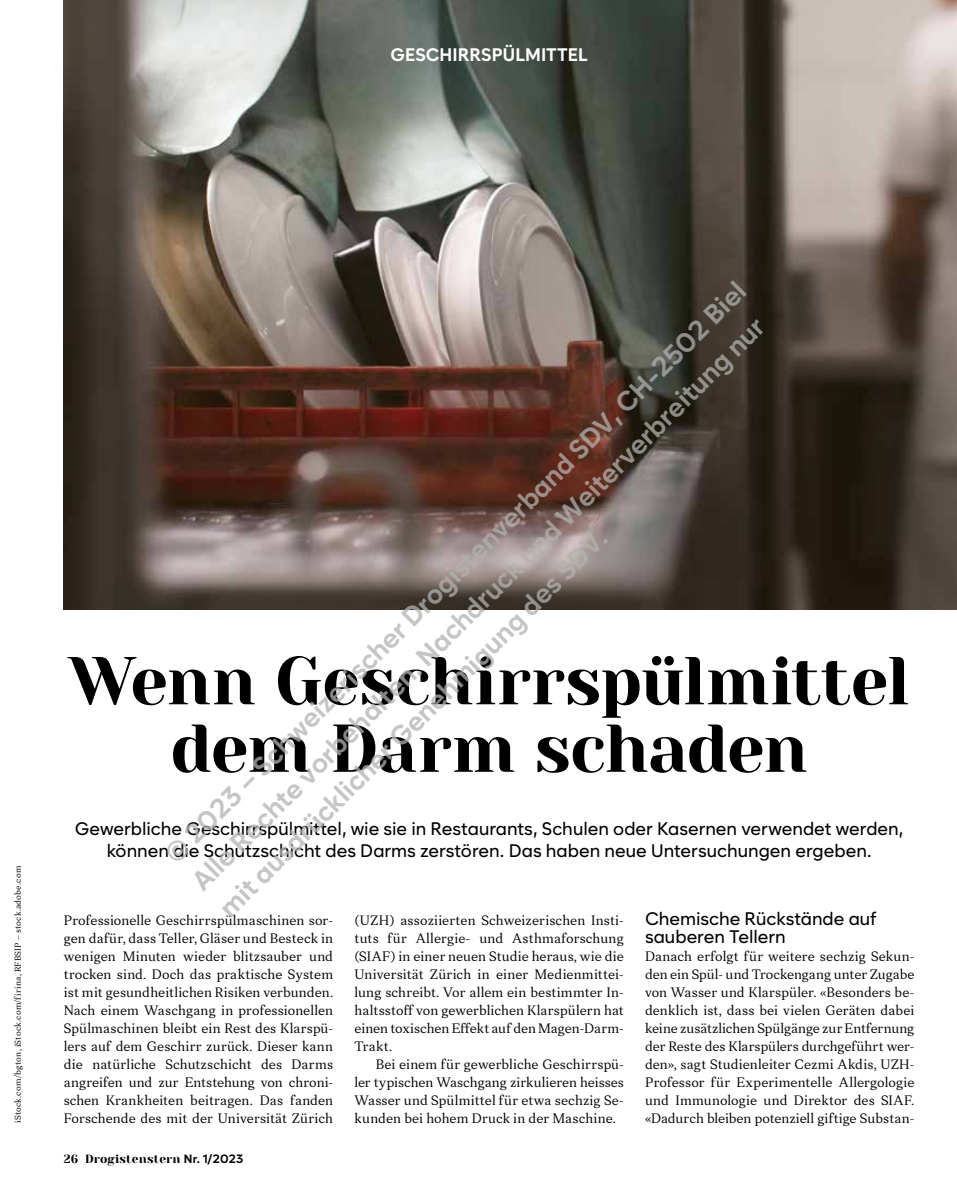
<style>
.page{position:relative;width:957px;height:1191px;background:#fff}
.page>*{position:absolute;margin:0;border:0;box-sizing:border-box;transform-origin:0 0}
.t1{font:67.5px/67.5px "Yeseva One";letter-spacing:-.02em;color:#000;text-align:center}
.t2{font:700 27px/38.2px "Zabal";color:rgb(178 178 176/.75)}
.t3{font:500 18px/22.5px "Zabal";color:#000;text-align:center}
.t4{font:700 18px "Zabal";letter-spacing:.01em;color:#fff}
.t5{font:14.25px/18px "Leyendo";color:#000;text-align:justify}
.t6{font:12px "Yeseva One";letter-spacing:.02em;color:#000}
.t7{font:9px "Leyendo";letter-spacing:.025em;color:#000}
.s1{font-family:"Zabal";font-weight:700}
</style>
<div class="page">
<img style="left:64px;top:0;width:893px;height:610px">
<p class="t4" style="left:390px;top:43px;width:199px">GESCHIRRSPÜLMITTEL</p>
<p class="t7" style="left:13px;top:1123px;width:258px;rotate:-90deg">iStock.com/bgton, iStock.com/firina, RFBSIP – stock.adobe.com</p>
<h2 class="t2" style="left:156px;top:844px;width:810px;rotate:-45deg">© 2023 – Schweizerischer Drogistenverband SDV, CH-2502 Biel<br>Alle Rechte vorbehalten. Nachdruck und Weiterverbreitung nur mit ausdrücklicher Genehmigung des SDV.</h2>
<h1 class="t1" style="left:69px;top:649px;width:842px">Wenn Geschirrspülmittel dem Darm schaden</h1>
<p class="t3" style="left:75px;top:817px;width:830px">Gewerbliche Geschirrspülmittel, wie sie in Restaurants, Schulen oder Kasernen verwendet werden, können die Schutzschicht des Darms zerstören. Das haben neue Untersuchungen ergeben.</p>
<p class="t3" style="left:645px;top:909px;width:233px;line-height:18px;text-align:left">Chemische Rückstände auf sauberen Tellern</p>
<p class="t5" style="left:645px;top:946px;width:271px">Danach erfolgt für weitere sechzig Sekun&shy;den ein Spül- und Trockengang unter Zugabe von Wasser und Klarspüler. «Besonders be&shy;denklich ist, dass bei vielen Geräten dabei keine zusätzlichen Spülgänge zur Entfernung der Reste des Klarspülers durchgeführt wer&shy;den», sagt Studienleiter Cezmi Akdis, UZH-Professor für Experimentelle Allergologie und Immunologie und Direktor des SIAF. «Dadurch bleiben potenziell giftige Substan-</p>
<p class="t5" style="left:64px;top:910px;width:271px">Professionelle Geschirrspülmaschinen sor&shy;gen dafür, dass Teller, Gläser und Besteck in wenigen Minuten wieder blitzsauber und trocken sind. Doch das praktische System ist mit gesundheitlichen Risiken verbunden.<br>Nach einem Waschgang in professionellen Spülmaschinen bleibt ein Rest des Klarspü&shy;lers auf dem Geschirr zurück. Dieser kann die natürliche Schutzschicht des Darms angreifen und zur Entstehung von chroni&shy;schen Krankheiten beitragen. Das fanden Forschende des mit der Universität Zürich</p>
<p class="t5" style="left:354px;top:910px;width:271px">(UZH) assoziierten Schweizerischen Insti&shy;tuts für Allergie- und Asthmaforschung (SIAF) in einer neuen Studie heraus, wie die Universität Zürich in einer Medienmittei&shy;lung schreibt. Vor allem ein bestimmter In&shy;haltsstoff von gewerblichen Klarspülern hat einen toxischen Effekt auf den Magen-Darm-Trakt.</p>
<p class="t5" style="left:354px;top:1054px;width:271px;text-indent:21px">Bei einem für gewerbliche Geschirrspü&shy;ler typischen Waschgang zirkulieren heisses Wasser und Spülmittel für etwa sechzig Se&shy;kunden bei hohem Druck in der Maschine.</p>
<p class="t6" style="left:64px;top:1152px;width:181px">26 Drogistenstern <span class="s1">Nr. 1/2023</span></p>
</div>
